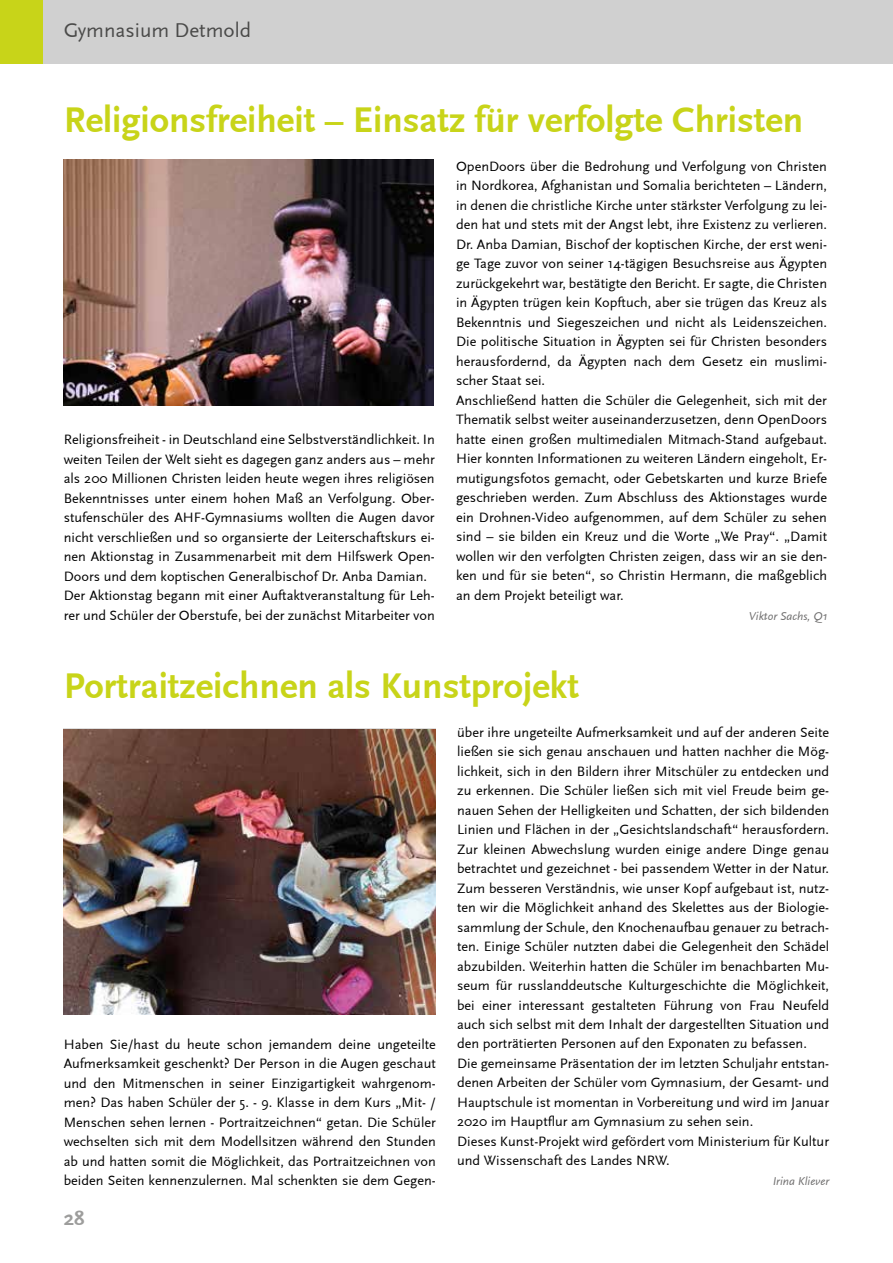
<style>
.page{position:relative;width:893px;height:1263px;background:#fff}
.page>*{position:absolute;margin:0;border:0;box-sizing:border-box;transform-origin:0 0}
.t1{font:700 37.5px "Scala Sans";color:#c8d419}
.t2{font:21px "Scala Sans";color:#4a4a49}
.t3{font:700 21px "Scala Sans";color:#9d9d9c}
.t4{font:14.25px/19.5px "Scala Sans";color:#000}
.t5{font:italic 12px "Scala Sans";color:#706f6f}
</style>
<div class="page">
<div style="left:0;top:0;width:893px;height:64px;background:#d0d0d0"></div>
<img style="left:64px;top:159px;width:370px;height:246px">
<img style="left:64px;top:730px;width:372px;height:284px">
<div style="left:0;top:0;width:43px;height:64px;background:#c8d419"></div>
<h2 class="t2" style="left:64px;top:19px;width:189px">Gymnasium Detmold</h2>
<h1 class="t1" style="left:64px;top:100px;width:741px">Religionsfreiheit – Einsatz für verfolgte Christen</h1>
<p class="t4" style="left:64px;top:430px;width:373px">Religionsfreiheit - in Deutschland eine Selbstverständlichkeit. In weiten Teilen der Welt sieht es dagegen ganz anders aus – mehr als 200 Millionen Christen leiden heute wegen ihres religiösen Bekenntnisses unter einem hohen Maß an Verfolgung. Ober&shy;stufenschüler des AHF-Gymnasiums wollten die Augen davor nicht verschließen und so organsierte der Leiterschaftskurs ei&shy;nen Aktionstag in Zusammenarbeit mit dem Hilfswerk Open-Doors und dem koptischen Generalbischof Dr. Anba Damian.<br>Der Aktionstag begann mit einer Auftaktveranstaltung für Leh&shy;rer und Schüler der Oberstufe, bei der zunächst Mitarbeiter von</p>
<p class="t4" style="left:456px;top:157px;width:373px">OpenDoors über die Bedrohung und Verfolgung von Christen in Nordkorea, Afghanistan und Somalia berichteten – Ländern, in denen die christliche Kirche unter stärkster Verfolgung zu lei&shy;den hat und stets mit der Angst lebt, ihre Existenz zu verlieren.<br>Dr. Anba Damian, Bischof der koptischen Kirche, der erst weni&shy;ge Tage zuvor von seiner 14-tägigen Besuchsreise aus Ägypten zurückgekehrt war, bestätigte den Bericht. Er sagte, die Christen in Ägypten trügen kein Kopftuch, aber sie trügen das Kreuz als Bekenntnis und Siegeszeichen und nicht als Leidenszeichen.<br>Die politische Situation in Ägypten sei für Christen besonders herausfordernd, da Ägypten nach dem Gesetz ein muslimi&shy;scher Staat sei.<br>Anschließend hatten die Schüler die Gelegenheit, sich mit der Thematik selbst weiter auseinanderzusetzen, denn OpenDoors hatte einen großen multimedialen Mitmach-Stand aufgebaut.<br>Hier konnten Informationen zu weiteren Ländern eingeholt, Er&shy;mutigungsfotos gemacht, oder Gebetskarten und kurze Briefe geschrieben werden. Zum Abschluss des Aktionstages wurde ein Drohnen-Video aufgenommen, auf dem Schüler zu sehen sind – sie bilden ein Kreuz und die Worte „We Pray“. „Damit wollen wir den verfolgten Christen zeigen, dass wir an sie den&shy;ken und für sie beten“, so Christin Hermann, die maßgeblich an dem Projekt beteiligt war.</p>
<p class="t5" style="left:749px;top:609px;width:80px">Viktor Sachs, Q1</p>
<h1 class="t1" style="left:64px;top:665px;width:517px">Portraitzeichnen als Kunstprojekt</h1>
<p class="t4" style="left:64px;top:1034px;width:374px;text-align:justify">Haben Sie/hast du heute schon jemandem deine ungeteilte Aufmerksamkeit geschenkt? Der Person in die Augen geschaut und den Mitmenschen in seiner Einzigartigkeit wahrgenom&shy;men? Das haben Schüler der 5. - 9. Klasse in dem Kurs „Mit- / Menschen sehen lernen - Portraitzeichnen“ getan. Die Schüler wechselten sich mit dem Modellsitzen während den Stunden ab und hatten somit die Möglichkeit, das Portraitzeichnen von beiden Seiten kennenzulernen. Mal schenkten sie dem Gegen-</p>
<h2 class="t3" style="left:64px;top:1207px;width:22px">28</h2>
<p class="t4" style="left:457px;top:722px;width:374px">über ihre ungeteilte Aufmerksamkeit und auf der anderen Seite ließen sie sich genau anschauen und hatten nachher die Mög&shy;lichkeit, sich in den Bildern ihrer Mitschüler zu entdecken und zu erkennen. Die Schüler ließen sich mit viel Freude beim ge&shy;nauen Sehen der Helligkeiten und Schatten, der sich bildenden Linien und Flächen in der „Gesichtslandschaft“ herausfordern.<br>Zur kleinen Abwechslung wurden einige andere Dinge genau betrachtet und gezeichnet - bei passendem Wetter in der Natur.<br>Zum besseren Verständnis, wie unser Kopf aufgebaut ist, nutz&shy;ten wir die Möglichkeit anhand des Skelettes aus der Biologie&shy;sammlung der Schule, den Knochenaufbau genauer zu betrach&shy;ten. Einige Schüler nutzten dabei die Gelegenheit den Schädel abzubilden. Weiterhin hatten die Schüler im benachbarten Mu&shy;seum für russlanddeutsche Kulturgeschichte die Möglichkeit, bei einer interessant gestalteten Führung von Frau Neufeld auch sich selbst mit dem Inhalt der dargestellten Situation und den porträtierten Personen auf den Exponaten zu befassen.<br>Die gemeinsame Präsentation der im letzten Schuljahr entstan&shy;denen Arbeiten der Schüler vom Gymnasium, der Gesamt- und Hauptschule ist momentan in Vorbereitung und wird im Januar 2020 im Hauptflur am Gymnasium zu sehen sein.<br>Dieses Kunst-Projekt wird gefördert vom Ministerium für Kultur und Wissenschaft des Landes NRW.</p>
<p class="t5" style="left:773px;top:1175px;width:58px">Irina Kliever</p>
</div>
